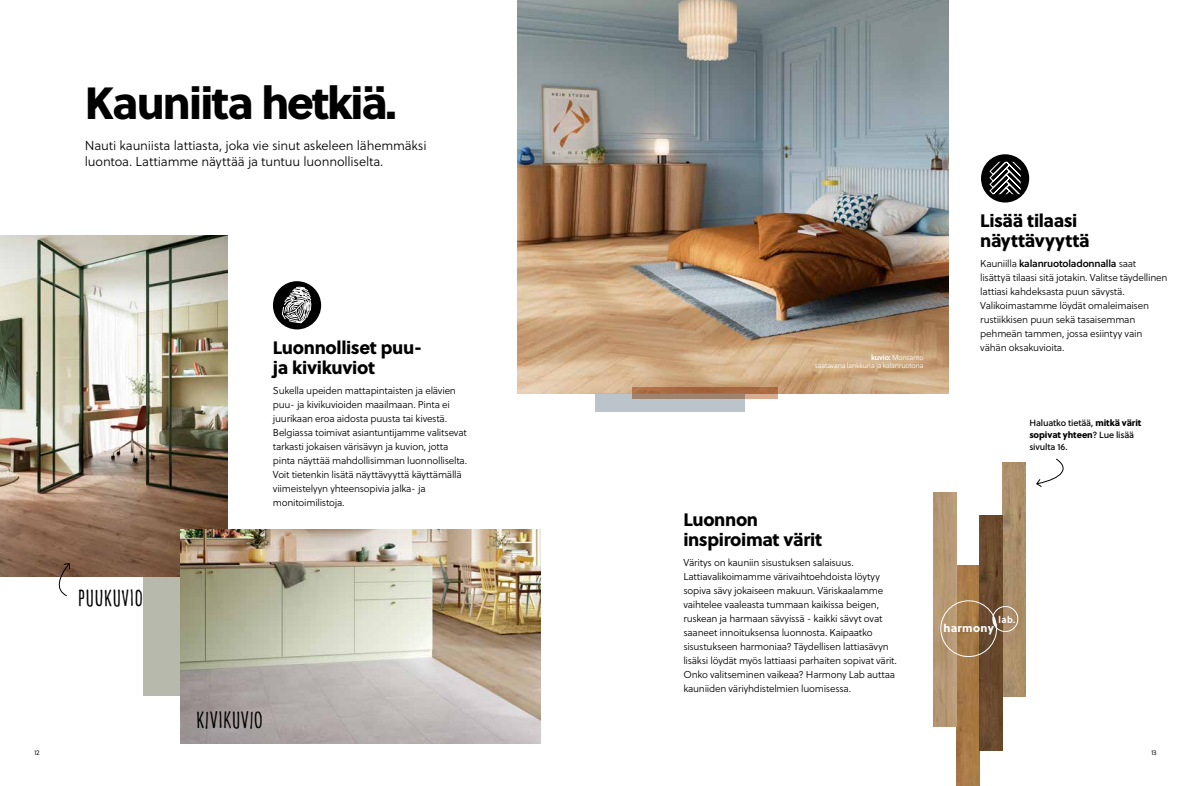
<style>
.page{position:relative;width:1191px;height:786px;background:#fff}
.page>*{position:absolute;margin:0;border:0;box-sizing:border-box;transform-origin:0 0}
.t1{font:45px "Soleil Xb";letter-spacing:-.04em;color:#000}
.t2{font:25px "Goodlife Sans Condensed";letter-spacing:-.01em;color:#000}
.t3{font:18px/20px "Soleil Xb";letter-spacing:-.02em;color:#000}
.t4{font:13px/15.6px "Soleil Lt";letter-spacing:-.015em;color:#000}
.t5{font:11px "Soleil Xb";letter-spacing:.03em;color:#fff}
.t6{font:10px/14px "Soleil Lt";letter-spacing:-.025em;color:#000}
.t7{font:10px "Soleil Sb";letter-spacing:-.02em;color:#000}
.t8{font:700 9.5px "Soleil";color:#fff;scale:.93 1}
.t9{font:9px "Soleil Bk";letter-spacing:-.015em;color:#000}
.t10{font:9px "Soleil Xb";letter-spacing:-.01em;color:#000}
.t11{font:8px "Soleil Lt";color:#000}
.t12{font:7.2px/7.2px "Soleil Lt";letter-spacing:-.035em;color:#fff;text-align:right}
.s1{font-family:"Soleil Lt"}
.s2{font-family:"Soleil";font-weight:700}
.s3{font-family:"Soleil Xb"}
.s4{font-family:"Soleil Bk"}
</style>
<div class="page">
<div style="left:143px;top:539px;width:58px;height:157px;background:#b6b9ab"></div>
<img style="left:0;top:236px;width:227px;height:340px">
<img style="left:517px;top:0;width:431px;height:393px">
<img style="left:1002px;top:462px;width:23px;height:234px">
<svg style="left:1036px;top:458px;width:28px;height:29px"></svg>
<svg style="left:55px;top:562px;width:16px;height:35px"></svg>
<img style="left:956px;top:565px;width:23px;height:220px">
<img style="left:979px;top:515px;width:23px;height:234px">
<img style="left:933px;top:492px;width:23px;height:234px">
<svg style="left:940px;top:600px;width:78px;height:56px;background:#9d7d59"></svg>
<div style="left:273px;top:281px;width:48px;height:48px;background:#000;border-radius:50%"></div>
<svg style="left:282px;top:287px;width:29px;height:36px"></svg>
<div style="left:981px;top:154px;width:48px;height:48px;background:#000;border-radius:50%"></div>
<svg style="left:989px;top:162px;width:31px;height:32px"></svg>
<div style="left:595px;top:393px;width:150px;height:18px;background:#bcc4cb"></div>
<svg style="left:632px;top:387px;width:145px;height:11px;background:#a87657"></svg>
<img style="left:180px;top:529px;width:360px;height:214px">
<h1 class="t1" style="left:85px;top:67px;width:313px">Kauniita hetkiä.</h1>
<h3 class="t4" style="left:85px;top:138px;width:343px">Nauti kauniista lattiasta, joka vie sinut askeleen lähemmäksi luontoa. Lattiamme näyttää ja tuntuu luonnolliselta.</h3>
<h2 class="t2" style="left:77px;top:584px;width:67px">PUUKUVIO</h2>
<h2 class="t2" style="left:196px;top:706px;width:69px">KIVIKUVIO</h2>
<h3 class="t3" style="left:980px;top:210px;width:111px">Lisää tilaasi näyttävyyttä</h3>
<p class="t7" style="left:980px;top:256px;width:157px"><span class="s1">Kauniilla</span> kalanruotoladonnalla <span class="s1">saat</span></p>
<p class="t6" style="left:980px;top:270px;width:189px">lisättyä tilaasi sitä jotakin. Valitse täydellinen lattiasi kahdeksasta puun sävystä.<br>Valikoimastamme löydät omaleimaisen rustiikkisen puun sekä tasaisemman pehmeän tammen, jossa esiintyy vain</p>
<h3 class="t3" style="left:273px;top:336px;width:150px">Luonnolliset puu-</h3>
<p class="t6" style="left:980px;top:340px;width:86px">vähän oksakuvioita.</p>
<h3 class="t3" style="left:273px;top:356px;width:104px">ja kivikuviot</h3>
<p class="t6" style="left:273px;top:383px;width:196px">Sukella upeiden mattapintaisten ja elävien puu- ja kivikuvioiden maailmaan. Pinta ei juurikaan eroa aidosta puusta tai kivestä.<br>Belgiassa toimivat asiantuntijamme valitsevat tarkasti jokaisen värisävyn ja kuvion, jotta pinta näyttää mahdollisimman luonnolliselta.<br>Voit tietenkin lisätä näyttävyyttä käyttämällä viimeistelyyn yhteensopivia jalka- ja monitoimilistoja.</p>
<p class="t12" style="left:815px;top:354px;width:110px"><span class="s2">kuvio:</span> Monsanto<br>saatavana lankkuna ja kalanruotona</p>
<p class="t9" style="left:1029px;top:416px;width:114px">Haluatko tietää, <span class="s3">mitkä värit</span></p>
<p class="t10" style="left:1029px;top:427px;width:106px">sopivat yhteen<span class="s4">? Lue lisää</span></p>
<p class="t9" style="left:1029px;top:440px;width:40px">sivulta 16.</p>
<h3 class="t3" style="left:683px;top:508px;width:140px">Luonnon inspiroimat värit</h3>
<p class="t6" style="left:683px;top:555px;width:215px">Väritys on kauniin sisustuksen salaisuus.<br>Lattiavalikoimamme värivaihtoehdoista löytyy sopiva sävy jokaiseen makuun. Väriskaalamme vaihtelee vaaleasta tummaan kaikissa beigen, ruskean ja harmaan sävyissä - kaikki sävyt ovat saaneet innoituksensa luonnosta. Kaipaatko sisustukseen harmoniaa? Täydellisen lattiasävyn lisäksi löydät myös lattiaasi parhaiten sopivat värit.<br>Onko valitseminen vaikeaa? Harmony Lab auttaa kauniiden väriyhdistelmien luomisessa.</p>
<p class="t8" style="left:998px;top:612px;width:20px">lab.</p>
<p class="t5" style="left:943px;top:619px;width:52px">harmony</p>
<p class="t11" style="left:34px;top:746px;width:7px">12</p>
<p class="t11" style="left:1151px;top:746px;width:7px">13</p>
</div>
